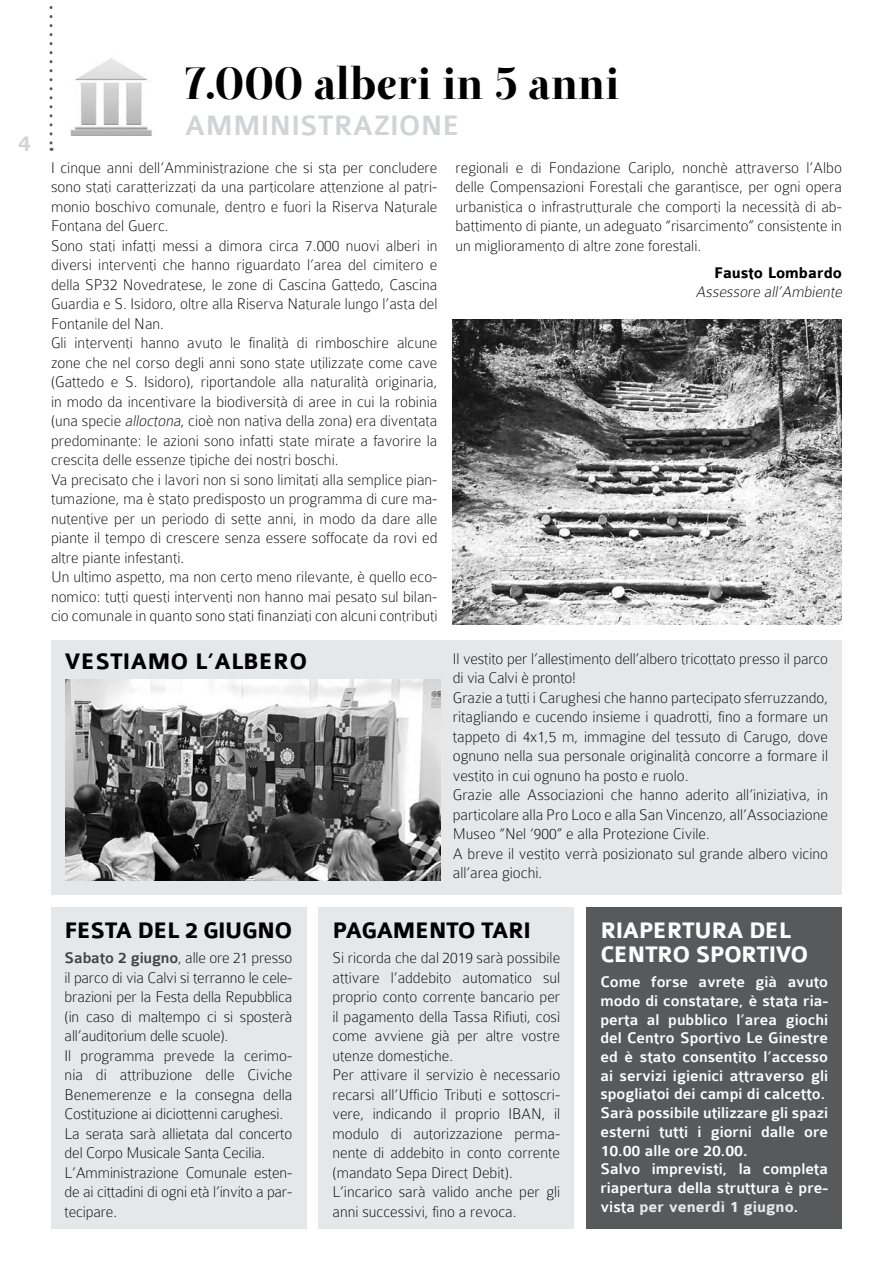
<style>
.page{position:relative;width:893px;height:1263px;background:#fff}
.page>*{position:absolute;margin:0;border:0;box-sizing:border-box;transform-origin:0 0}
.t1{font:45px "Otama ep";color:#000}
.t2{font:500 30px "Colaborate";color:#d1d3d4}
.t3{font:700 24px "Colaborate";letter-spacing:-.03em;color:#000}
.t4{font:700 24px/24px "Colaborate";letter-spacing:-.03em;color:#fff}
.t5{font:700 24px "Colaborate";color:#000}
.t6{font:500 24px "Colaborate";color:#d1d3d4}
.t7{font:100 16.5px/19.5px "Colaborate";color:#000}
.t8{font:500 16.5px/18.8px "Colaborate";color:#fff}
.t9{font:italic 100 16.5px "Colaborate";color:#000}
.t10{font:700 16.5px "Colaborate";color:#000}
.s1{font-style:italic}
.s2{font-weight:500;color:#414142}
.s3{font-weight:700;color:#e6e7e8}
</style>
<div class="page">
<svg style="left:50px;top:6px;width:3px;height:145px"></svg>
<img style="left:70px;top:58px;width:82px;height:78px">
<div style="left:51px;top:640px;width:791px;height:255px;background:#e6e7e8"></div>
<div style="left:51px;top:908px;width:255px;height:321px;background:#e6e7e8"></div>
<div style="left:319px;top:908px;width:255px;height:321px;background:#e6e7e8"></div>
<div style="left:587px;top:908px;width:255px;height:321px;background:#58595b"></div>
<img style="left:453px;top:319px;width:389px;height:305px">
<img style="left:65px;top:679px;width:375px;height:201px">
<h3 class="t6" style="left:18px;top:131px;width:14px">4</h3>
<h1 class="t1" style="left:185px;top:56px;width:436px">7.000 alberi in 5 anni</h1>
<h2 class="t2" style="left:185px;top:110px;width:276px">AMMINISTRAZIONE</h2>
<p class="t7" style="left:51px;top:158px;width:388px">I cinque anni dell’Amministrazione che si sta per concludere sono stati caratterizzati da una particolare attenzione al patri&shy;monio boschivo comunale, dentro e fuori la Riserva Naturale Fontana del Guerc.<br>Sono stati infatti messi a dimora circa 7.000 nuovi alberi in diversi interventi che hanno riguardato l’area del cimitero e della SP32 Novedratese, le zone di Cascina Gattedo, Cascina Guardia e S. Isidoro, oltre alla Riserva Naturale lungo l’asta del Fontanile del Nan.<br>Gli interventi hanno avuto le finalità di rimboschire alcune zone che nel corso degli anni sono state utilizzate come cave (Gattedo e S. Isidoro), riportandole alla naturalità originaria, in modo da incentivare la biodiversità di aree in cui la robinia (una specie <span class="s1">alloctona</span>, cioè non nativa della zona) era diventata predominante: le azioni sono infatti state mirate a favorire la crescita delle essenze tipiche dei nostri boschi.<br>Va precisato che i lavori non si sono limitati alla semplice pian&shy;tumazione, ma è stato predisposto un programma di cure ma&shy;nutentive per un periodo di sette anni, in modo da dare alle piante il tempo di crescere senza essere soffocate da rovi ed altre piante infestanti.<br>U n ultimo aspetto, ma non certo meno rilevante, è quello eco&shy;nomico: tutti questi interventi non hanno mai pesato sul bilan&shy;cio comunale in quanto sono stati finanziati con alcuni contributi</p>
<p class="t7" style="left:455px;top:158px;width:388px;text-align:justify">regionali e di Fondazione Cariplo, nonchè attraverso l’Albo delle Compensazioni Forestali che garantisce, per ogni opera urbanistica o infrastrutturale che comporti la necessità di ab&shy;battimento di piante, un adeguato “risarcimento” consistente in un miglioramento di altre zone forestali.</p>
<p class="t10" style="left:714px;top:264px;width:129px">Fausto Lombardo</p>
<p class="t9" style="left:696px;top:283px;width:151px">Assessore all’Ambiente</p>
<h3 class="t5" style="left:65px;top:648px;width:244px">VESTIAMO L’ALBERO</h3>
<h3 class="t3" style="left:65px;top:917px;width:229px">FESTA DEL 2 GIUGNO</h3>
<p class="t7" style="left:65px;top:948px;width:229px"><span class="s2">Sabato 2 giugno</span>, alle ore 21 presso il parco di via Calvi si terranno le cele&shy;brazioni per la Festa della Repubblica (in caso di maltempo ci si sposterà all’auditorium delle scuole).<br>Il programma prevede la cerimo&shy;nia di attribuzione delle Civiche Benemerenze e la consegna della Costituzione ai diciottenni carughesi.<br>La serata sarà allietata dal concerto del Corpo Musicale Santa Cecilia.<br>L’Amministrazione Comunale esten&shy;de ai cittadini di ogni età l’invito a par&shy;tecipare.</p>
<p class="t7" style="left:453px;top:649px;width:377px">Il vestito per l’allestimento dell’albero tricottato presso il parco di via Calvi è pronto!<br>Grazie a tutti i Carughesi che hanno partecipato sferruzzando, ritagliando e cucendo insieme i quadrotti, fino a formare un tappeto di 4x1,5 m, immagine del tessuto di Carugo, dove ognuno nella sua personale originalità concorre a formare il vestito in cui ognuno ha posto e ruolo.<br>Grazie alle Associazioni che hanno aderito all’iniziativa, in particolare alla Pro Loco e alla San Vincenzo, all’Associazione Museo “Nel ‘900” e alla Protezione Civile.<br>A breve il vestito verrà posizionato sul grande albero vicino all’area giochi.</p>
<h3 class="t3" style="left:333px;top:917px;width:200px">PAGAMENTO TARI</h3>
<p class="t7" style="left:333px;top:948px;width:229px">Si ricorda che dal 2019 sarà possibile attivare l’addebito automatico sul proprio conto corrente bancario per il pagamento della Tassa Rifiuti, così come avviene già per altre vostre utenze domestiche.<br>Per attivare il servizio è necessario recarsi all’Ufficio Tributi e sottoscri&shy;vere, indicando il proprio IBAN, il modulo di autorizzazione perma&shy;nente di addebito in conto corrente (mandato Sepa Direct Debit).<br>L’incarico sarà valido anche per gli anni successivi, fino a revoca.</p>
<h3 class="t4" style="left:600px;top:919px;width:209px">RIAPERTURA DEL<br>CENTRO SPORTIVO</h3>
<p class="t8" style="left:600px;top:973px;width:229px">Come forse avrete già avuto modo di constatare, è stata ria&shy;perta al pubblico l’area giochi del Centro Sportivo Le Ginestre ed è stato consentito l’accesso ai servizi igienici attraverso gli spogliatoi dei campi di calcetto.<br>Sarà possibile utilizzare gli spazi esterni tutti i giorni dalle ore<br>10.00 alle ore 20.00.<br>Salvo imprevisti, la completa riapertura della struttura è pre&shy;vista <span class="s3">per venerdì 1 giugno</span>.</p>
</div>
